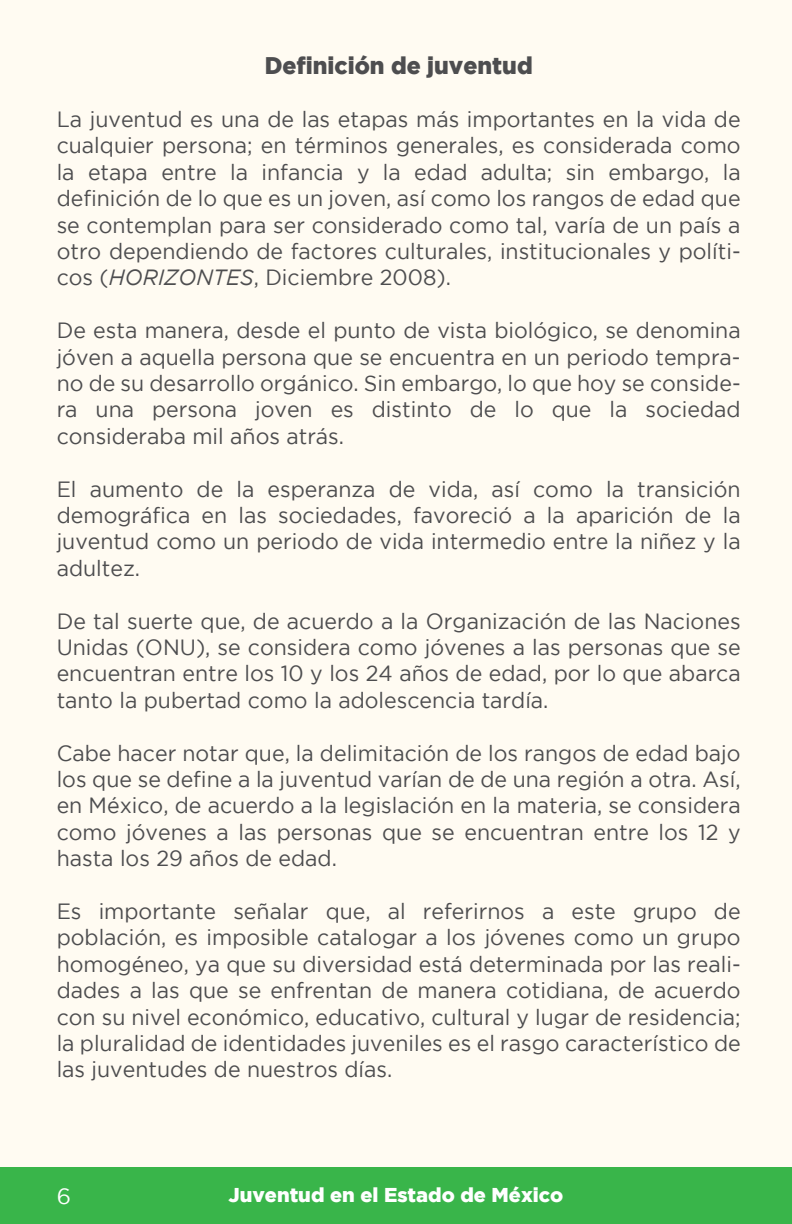
<style>
.page{position:relative;width:792px;height:1224px;background:#fffbf2}
.page>*{position:absolute;margin:0;border:0;box-sizing:border-box;transform-origin:0 0}
.t1{font:900 24px "Gotham";color:#4d4d4f}
.t2{font:22px/26.4px "Gotham";color:#4d4d4f;text-align:justify}
.t3{font:22px "Gotham";color:#fff}
.t4{font:900 20px "Gotham";color:#fff}
.s1{font-style:italic}
</style>
<div class="page">
<div style="left:0;top:1167px;width:792px;height:57px;background:#39b54a"></div>
<p class="t1" style="left:265px;top:52px;width:270px">Definición de juventud</p>
<p class="t2" style="left:57px;top:106px;width:686px">La juventud es una de las etapas más importantes en la vida de cualquier persona; en términos generales, es considerada como la etapa entre la infancia y la edad adulta; sin embargo, la definición de lo que es un joven, así como los rangos de edad que se contemplan para ser considerado como tal, varía de un país a otro dependiendo de factores culturales, institucionales y políti&shy;cos (<span class="s1">HORIZONTES</span>, Diciembre 2008).</p>
<p class="t2" style="left:57px;top:317px;width:686px">De esta manera, desde el punto de vista biológico, se denomina jóven a aquella persona que se encuentra en un periodo tempra&shy;no de su desarrollo orgánico. Sin embargo, lo que hoy se conside&shy;ra una persona joven es distinto de lo que la sociedad consideraba mil años atrás.</p>
<p class="t2" style="left:57px;top:475px;width:686px">El aumento de la esperanza de vida, así como la transición demográfica en las sociedades, favoreció a la aparición de la juventud como un periodo de vida intermedio entre la niñez y la adultez.</p>
<p class="t2" style="left:57px;top:607px;width:686px">De tal suerte que, de acuerdo a la Organización de las Naciones Unidas (ONU), se considera como jóvenes a las personas que se encuentran entre los 10 y los 24 años de edad, por lo que abarca tanto la pubertad como la adolescencia tardía.</p>
<p class="t2" style="left:57px;top:739px;width:686px">Cabe hacer notar que, la delimitación de los rangos de edad bajo los que se define a la juventud varían de de una región a otra. Así, en México, de acuerdo a la legislación en la materia, se considera como jóvenes a las personas que se encuentran entre los 12 y hasta los 29 años de edad.</p>
<p class="t2" style="left:57px;top:898px;width:686px">Es importante señalar que, al referirnos a este grupo de población, es imposible catalogar a los jóvenes como un grupo homogéneo, ya que su diversidad está determinada por las reali&shy;dades a las que se enfrentan de manera cotidiana, de acuerdo con su nivel económico, educativo, cultural y lugar de residencia; la pluralidad de identidades juveniles es el rasgo característico de las juventudes de nuestros días.</p>
<p class="t3" style="left:57px;top:1184px;width:16px">6</p>
<p class="t4" style="left:228px;top:1183px;width:336px">Juventud en el Estado de México</p>
</div>
